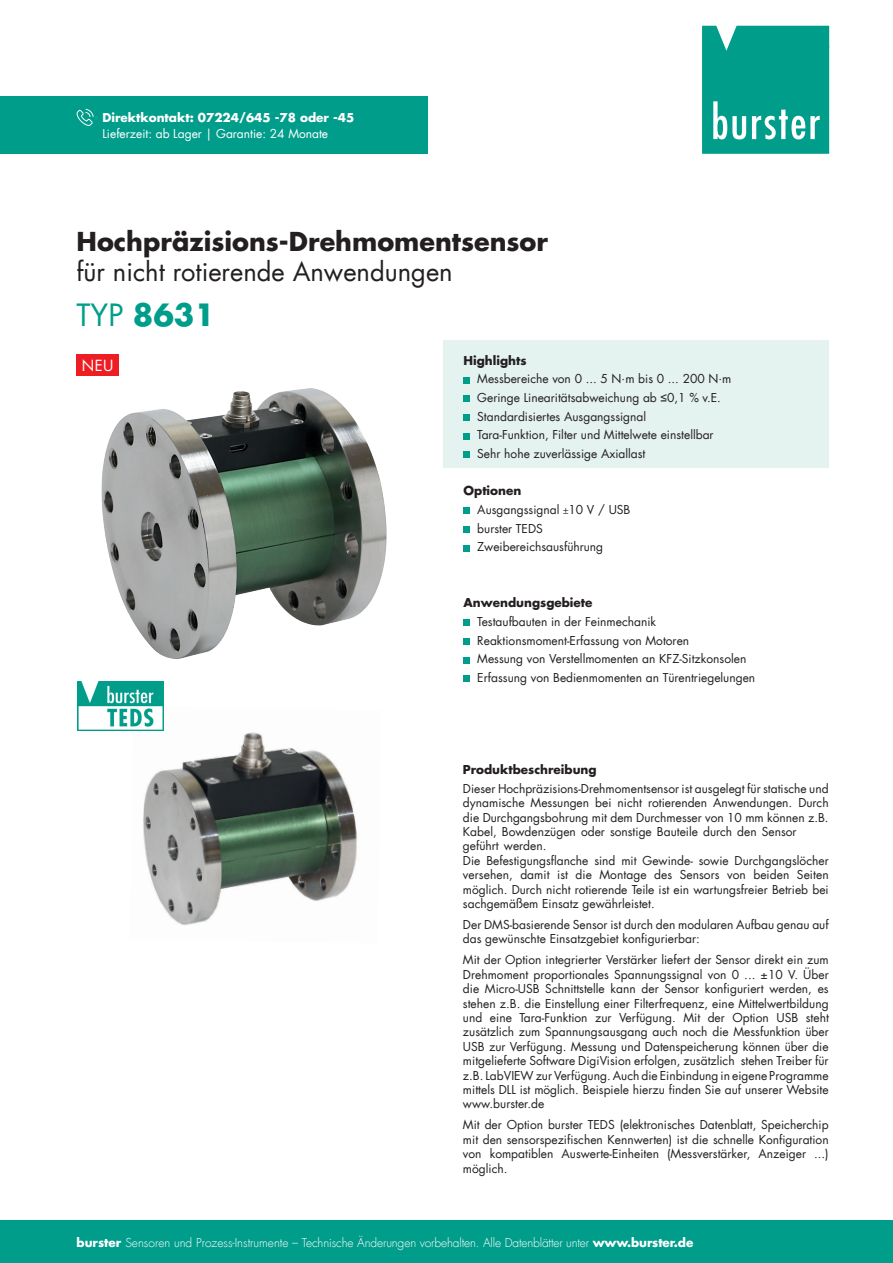
<style>
.page{position:relative;width:893px;height:1263px;background:#fff}
.page>*{position:absolute;margin:0;border:0;box-sizing:border-box;transform-origin:0 0}
.t1{font:700 30px "Futura LT";color:#009d8b}
.Überschrift_01{font:700 25.5px "Futura LT";color:#231f20}
.Überschrift_01-2{font:25.5px "Futura LT";color:#231f20}
.t2{font:15px "Futura LT";color:#fff}
._00_Anwendung_Text{font:12px/14.4px "Futura LT";color:#231f20}
.Fließtext{font:12px "Futura LT";color:#231f20}
.t3{font:300 12px "Futura LT";letter-spacing:-.01em;color:#fff}
.t4{font:12px "Futura LT";color:#fff}
.Fließtext-2{font:700 12px "Futura LT";color:#231f20}
.t5{font:700 12px "Futura LT";color:#fff}
.s1{font-weight:400}
.s2{font-family:"Arial"}
.s3{font-weight:300;font-stretch:condensed}
.s4{font-weight:700}
</style>
<div class="page">
<img style="left:143px;top:732px;width:214px;height:194px">
<img style="left:77px;top:681px;width:87px;height:50px">
<img style="left:101px;top:388px;width:286px;height:271px">
<div style="left:443px;top:340px;width:386px;height:128px;background:#e4f2f0"></div>
<div style="left:0;top:96px;width:428px;height:58px;background:#009d8b"></div>
<svg style="left:702px;top:26px;width:127px;height:128px;background:#17a595"></svg>
<div style="left:0;top:1220px;width:893px;height:43px;background:#009d8b"></div>
<svg style="left:77px;top:109px;width:17px;height:17px"></svg>
<div style="left:463px;top:377px;width:7px;height:6px;background:#009d8b"></div>
<div style="left:463px;top:396px;width:7px;height:6px;background:#009d8b"></div>
<div style="left:463px;top:414px;width:7px;height:7px;background:#009d8b"></div>
<div style="left:463px;top:433px;width:7px;height:6px;background:#009d8b"></div>
<div style="left:463px;top:452px;width:7px;height:6px;background:#009d8b"></div>
<div style="left:463px;top:508px;width:7px;height:6px;background:#009d8b"></div>
<div style="left:463px;top:526px;width:7px;height:7px;background:#009d8b"></div>
<div style="left:463px;top:545px;width:7px;height:6px;background:#009d8b"></div>
<div style="left:463px;top:620px;width:7px;height:6px;background:#009d8b"></div>
<div style="left:463px;top:638px;width:7px;height:7px;background:#009d8b"></div>
<div style="left:463px;top:657px;width:7px;height:6px;background:#009d8b"></div>
<div style="left:463px;top:675px;width:7px;height:7px;background:#009d8b"></div>
<div style="left:76px;top:354px;width:43px;height:22px;background:#ee1d23"></div>
<p class="t5" style="left:102px;top:109px;width:253px">Direktkontakt: 07224/645 -78 oder -45</p>
<p class="t4" style="left:102px;top:126px;width:227px">Lieferzeit: ab Lager | Garantie: 24 Monate</p>
<p class="Überschrift_01" style="left:77px;top:224px;width:473px">Hochpräzisions-Drehmomentsensor</p>
<p class="Überschrift_01-2" style="left:77px;top:256px;width:378px">für nicht rotierende Anwendungen</p>
<p class="t1" style="left:77px;top:295px;width:140px"><span class="s1">TYP</span> 8631</p>
<p class="t2" style="left:82px;top:356px;width:33px">NEU</p>
<p class="Fließtext-2" style="left:463px;top:352px;width:65px">Highlights</p>
<p class="Fließtext" style="left:477px;top:371px;width:256px">Messbereiche von 0 ... 5 N.m bis 0 ... 200 N.m</p>
<p class="Fließtext" style="left:477px;top:390px;width:245px">Geringe Linearitätsabweichung ab <span class="s2">≤</span>0,1 % v.E.</p>
<p class="Fließtext" style="left:477px;top:409px;width:170px">Standardisiertes Ausgangssignal</p>
<p class="Fließtext" style="left:477px;top:427px;width:238px">Tara-Funktion, Filter und Mittelwete einstellbar</p>
<p class="Fließtext" style="left:477px;top:446px;width:170px">Sehr hohe zuverlässige Axiallast</p>
<p class="Fließtext-2" style="left:463px;top:483px;width:59px">Optionen</p>
<p class="Fließtext" style="left:477px;top:502px;width:155px">Ausgangssignal <span class="s3">±</span>10 V / USB</p>
<p class="Fließtext" style="left:477px;top:521px;width:67px">burster TEDS</p>
<p class="Fließtext" style="left:477px;top:539px;width:127px">Zweibereichsausführung</p>
<p class="Fließtext-2" style="left:463px;top:595px;width:131px">Anwendungsgebiete</p>
<p class="Fließtext" style="left:477px;top:614px;width:180px">Testaufbauten in der Feinmechanik</p>
<p class="Fließtext" style="left:477px;top:632px;width:213px">Reaktionsmoment-Erfassung von Motoren</p>
<p class="Fließtext" style="left:477px;top:651px;width:271px">Messung von Verstellmomenten an KFZ-Sitzkonsolen</p>
<p class="Fließtext" style="left:477px;top:670px;width:279px">Erfassung von Bedienmomenten an Türentriegelungen</p>
<p class="_00_Anwendung_Text" style="left:463px;top:761px;width:367px;line-height:18.6px"><span class="s4">Produktbeschreibung<br></span>Dieser Hochpräzisions-Drehmomentsensor ist ausgelegt für statische und</p>
<p class="_00_Anwendung_Text" style="left:463px;top:796px;width:367px">dynamische Messungen bei nicht rotierenden Anwendungen. Durch die Durchgangsbohrung mit dem Durchmesser von 10 mm können z.B.<br>Kabel, Bowdenzügen oder sonstige Bauteile durch den Sensor geführt werden.<br>Die Befestigungsflanche sind mit Gewinde- sowie Durchgangslöcher versehen, damit ist die Montage des Sensors von beiden Seiten möglich. Durch nicht rotierende Teile ist ein wartungsfreier Betrieb bei sachgemäßem Einsatz gewährleistet.</p>
<p class="_00_Anwendung_Text" style="left:463px;top:917px;width:367px">Der DMS-basierende Sensor ist durch den modularen Aufbau genau auf das gewünschte Einsatzgebiet konfigurierbar:</p>
<p class="_00_Anwendung_Text" style="left:463px;top:953px;width:367px;text-align:justify">Mit der Option integrierter Verstärker liefert der Sensor direkt ein zum Drehmoment proportionales Spannungssignal von 0 ... ±10 V. Über die Micro-USB Schnittstelle kann der Sensor konfiguriert werden, es stehen z.B. die Einstellung einer Filterfrequenz, eine Mittelwertbildung und eine Tara-Funktion zur Verfügung. Mit der Option USB steht zusätzlich zum Spannungsausgang auch noch die Messfunktion über USB zur Verfügung. Messung und Datenspeicherung können über die mitgelieferte Software DigiVision erfolgen, zusätzlich stehen Treiber für z.B. LabVIEW zur Verfügung. Auch die Einbindung in eigene Programme mittels DLL ist möglich. Beispiele hierzu finden Sie auf unserer Website www.burster.de</p>
<p class="_00_Anwendung_Text" style="left:463px;top:1118px;width:367px;text-align:justify">Mit der Option burster TEDS (elektronisches Datenblatt, Speicherchip mit den sensorspezifischen Kennwerten) ist die schnelle Konfiguration von kompatiblen Auswerte-Einheiten (Messverstärker, Anzeiger ...) möglich.</p>
<p class="t3" style="left:77px;top:1235px;width:618px"><span class="s4">burster</span> Sensoren und Prozess-Instrumente – Technische Änderungen vorbehalten. Alle Datenblätter unter <span class="s4">www.burster.de</span></p>
</div>
